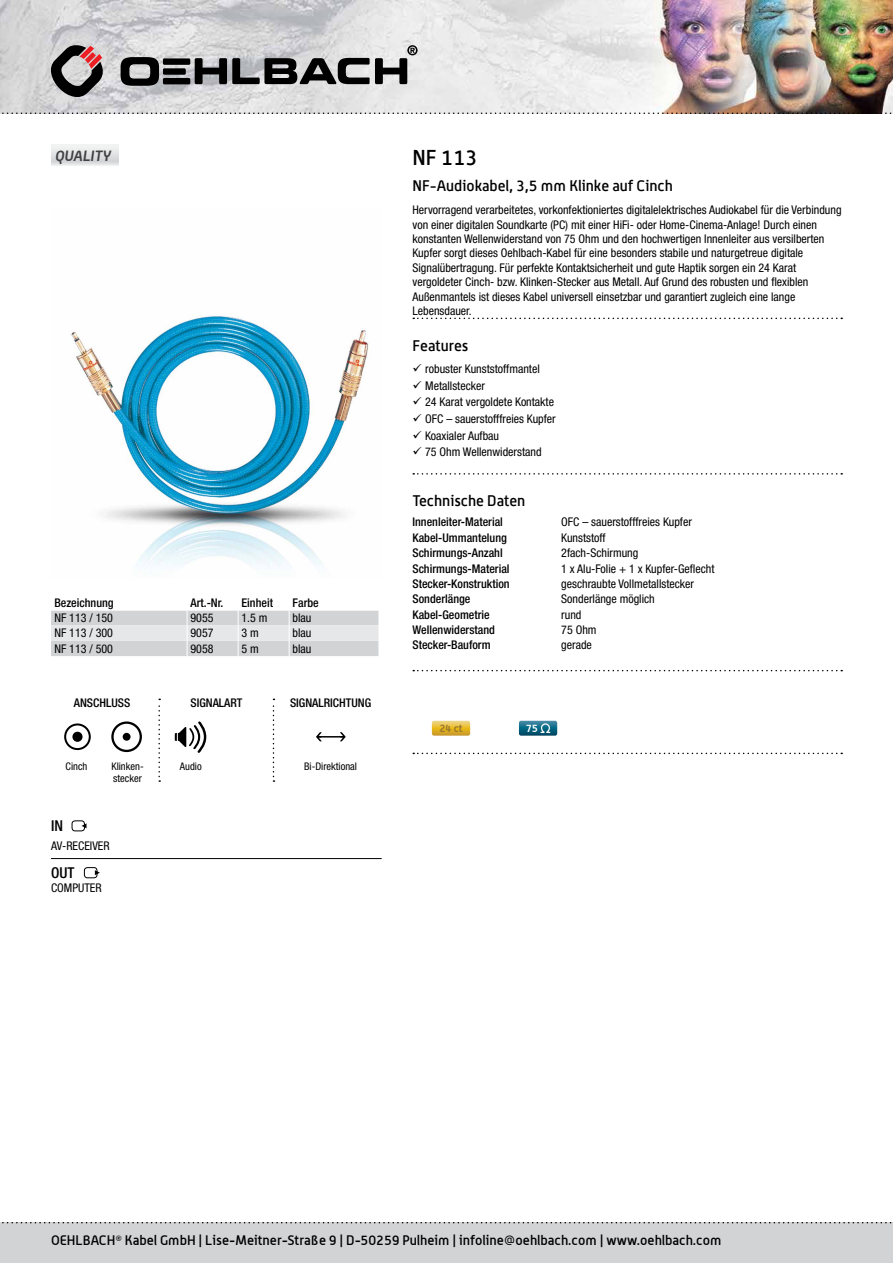
<style>
.page{position:relative;width:893px;height:1263px;background:#fff}
.page>*{position:absolute;margin:0;border:0;box-sizing:border-box;transform-origin:0 0}
.t1{font:21px "Alwyn Mediumoehlbach";color:#000}
.t2{font:15px "Alwyn Mediumoehlbach";color:#000}
.t3{font:500 condensed 15px "Helvetica Neue LT Pro";color:#000}
.t4{font:italic 700 14.55px "Alwyn";color:#414042}
.t5{font:500 13.5px "Alwyn";color:#000}
.t6{font:condensed 12px/14.4px "Helvetica Neue LT Pro";color:#000}
.t7{font:500 condensed 12px "Helvetica Neue LT Pro";color:#000}
.t8{font:condensed 10.5px/12.6px "Helvetica Neue LT Pro";color:#000}
.t9{font:700 10.5px "Alwyn";color:#987730}
.t10{font:700 10.5px "Alwyn";color:#fff}
</style>
<div class="page">
<div style="left:0;top:1222px;width:893px;height:41px;background:#d1d3d4"></div>
<svg style="left:2px;top:1222px;width:890px;height:1px"></svg>
<img style="left:71px;top:316px;width:298px;height:252px">
<svg style="left:432px;top:721px;width:38px;height:15px"></svg>
<svg style="left:519px;top:721px;width:38px;height:15px"></svg>
<svg style="left:413px;top:318px;width:429px;height:1px"></svg>
<svg style="left:413px;top:473px;width:429px;height:2px"></svg>
<svg style="left:413px;top:670px;width:429px;height:1px"></svg>
<svg style="left:413px;top:753px;width:429px;height:1px"></svg>
<svg style="left:158px;top:699px;width:2px;height:83px"></svg>
<svg style="left:273px;top:699px;width:1px;height:83px"></svg>
<div style="left:51px;top:145px;width:68px;height:20px;background:linear-gradient(to bottom,#f1f1f2,#d4d5d7)"></div>
<hr style="left:51px;top:858px;width:331px;height:1px;background:#000">
<div style="left:72px;top:820px;width:13px;height:11px;border:1px solid #000;border-radius:3px"></div>
<svg style="left:82px;top:823px;width:5px;height:5px"></svg>
<div style="left:84px;top:867px;width:13px;height:11px;border:1px solid #000;border-radius:3px"></div>
<svg style="left:95px;top:870px;width:5px;height:5px"></svg>
<svg style="left:316px;top:732px;width:30px;height:9px"></svg>
<div style="left:111px;top:721px;width:31px;height:31px;border:2px solid #000;border-radius:50%"></div>
<div style="left:123px;top:733px;width:8px;height:8px;background:#000;border-radius:50%"></div>
<svg style="left:175px;top:733px;width:2px;height:8px"></svg>
<hr style="left:184px;top:727px;width:2px;height:20px;background:#000">
<svg style="left:189px;top:721px;width:18px;height:32px"></svg>
<div style="left:64px;top:723px;width:27px;height:27px;border:2px solid #000;border-radius:50%"></div>
<div style="left:72px;top:732px;width:11px;height:10px;background:#000;border-radius:50%"></div>
<svg style="left:51px;top:610px;width:327px;height:46px;background:#d9dbdc"></svg>
<img style="left:0;top:0;width:893px;height:113px">
<svg style="left:0;top:113px;width:893px;height:1px"></svg>
<svg style="left:50px;top:44px;width:54px;height:54px;background:#86797a"></svg>
<svg style="left:121px;top:57px;width:38px;height:29px"></svg>
<div style="left:163px;top:78px;width:27px;height:6px;background:#000"></div>
<div style="left:163px;top:58px;width:27px;height:7px;background:#000"></div>
<div style="left:163px;top:68px;width:23px;height:7px;background:#000"></div>
<svg style="left:195px;top:45px;width:223px;height:39px;background:#8b8b8c"></svg>
<p class="t4" style="left:55px;top:147px;width:57px">QUALITY</p>
<p class="t7" style="left:54px;top:596px;width:61px">Bezeichnung</p>
<p class="t7" style="left:190px;top:596px;width:34px">Art.-Nr.</p>
<p class="t7" style="left:242px;top:596px;width:33px">Einheit</p>
<p class="t7" style="left:293px;top:596px;width:28px">Farbe</p>
<p class="t6" style="left:54px;top:610px;width:60px">NF 113 / 150</p>
<p class="t6" style="left:190px;top:610px;width:25px">9055</p>
<p class="t6" style="left:242px;top:610px;width:27px">1.5 m</p>
<p class="t6" style="left:293px;top:610px;width:20px">blau</p>
<p class="t6" style="left:54px;top:626px;width:60px">NF 113 / 300</p>
<p class="t6" style="left:190px;top:626px;width:25px">9057</p>
<p class="t6" style="left:242px;top:626px;width:19px">3 m</p>
<p class="t6" style="left:293px;top:626px;width:20px">blau</p>
<p class="t6" style="left:54px;top:641px;width:60px">NF 113 / 500</p>
<p class="t6" style="left:190px;top:641px;width:25px">9058</p>
<p class="t6" style="left:242px;top:641px;width:19px">5 m</p>
<p class="t6" style="left:293px;top:641px;width:20px">blau</p>
<p class="t7" style="left:74px;top:696px;width:58px">ANSCHLUSS</p>
<p class="t7" style="left:190px;top:696px;width:53px">SIGNALART</p>
<p class="t7" style="left:290px;top:696px;width:83px">SIGNALRICHTUNG</p>
<p class="t8" style="left:66px;top:759px;width:23px">Cinch</p>
<p class="t8" style="left:180px;top:759px;width:23px">Audio</p>
<p class="t8" style="left:304px;top:759px;width:54px">Bi-Direktional</p>
<p class="t8" style="left:111px;top:759px;width:34px">Klinken&shy;stecker</p>
<p class="t3" style="left:51px;top:817px;width:13px">IN</p>
<p class="t6" style="left:51px;top:838px;width:60px">AV-RECEIVER</p>
<p class="t3" style="left:51px;top:864px;width:25px">OUT</p>
<p class="t6" style="left:51px;top:881px;width:52px">COMPUTER</p>
<h1 class="t1" style="left:412px;top:145px;width:66px">NF 113</h1>
<p class="t2" style="left:412px;top:177px;width:262px">NF-Audiokabel, 3,5 mm Klinke auf Cinch</p>
<p class="t6" style="left:412px;top:203px;width:431px">Hervorragend verarbeitetes, vorkonfektioniertes digitalelektrisches Audiokabel für die Verbindung von einer digitalen Soundkarte (PC) mit einer HiFi- oder Home-Cinema-Anlage! Durch einen konstanten Wellenwiderstand von 75 Ohm und den hochwertigen Innenleiter aus versilberten Kupfer sorgt dieses Oehlbach-Kabel für eine besonders stabile und naturgetreue digitale Signalübertragung. Für perfekte Kontaktsicherheit und gute Haptik sorgen ein 24 Karat vergoldeter Cinch- bzw. Klinken-Stecker aus Metall. Auf Grund des robusten und flexiblen Außenmantels ist dieses Kabel universell einsetzbar und garantiert zugleich eine lange Lebensdauer.</p>
<p class="t2" style="left:412px;top:336px;width:58px">Features</p>
<p class="t6" style="left:412px;top:362px;width:129px">✓ robuster Kunststoffmantel</p>
<p class="t6" style="left:412px;top:378px;width:74px">✓ Metallstecker</p>
<p class="t6" style="left:412px;top:395px;width:143px">✓ 24 Karat vergoldete Kontakte</p>
<p class="t6" style="left:412px;top:411px;width:145px">✓ OFC – sauerstofffreies Kupfer</p>
<p class="t6" style="left:412px;top:428px;width:88px">✓ Koaxialer Aufbau</p>
<p class="t6" style="left:412px;top:444px;width:131px">✓ 75 Ohm Wellenwiderstand</p>
<p class="t2" style="left:412px;top:492px;width:114px">Technische Daten</p>
<p class="t7" style="left:412px;top:515px;width:92px">Innenleiter-Material</p>
<p class="t6" style="left:561px;top:515px;width:132px">OFC – sauerstofffreies Kupfer</p>
<p class="t7" style="left:412px;top:530px;width:96px">Kabel-Ummantelung</p>
<p class="t6" style="left:561px;top:530px;width:46px">Kunststoff</p>
<p class="t7" style="left:412px;top:546px;width:92px">Schirmungs-Anzahl</p>
<p class="t6" style="left:561px;top:546px;width:79px">2fach-Schirmung</p>
<p class="t7" style="left:412px;top:561px;width:99px">Schirmungs-Material</p>
<p class="t6" style="left:561px;top:561px;width:155px">1 x Alu-Folie + 1 x Kupfer-Geflecht</p>
<p class="t7" style="left:412px;top:577px;width:99px">Stecker-Konstruktion</p>
<p class="t6" style="left:561px;top:576px;width:134px">geschraubte Vollmetallstecker</p>
<p class="t7" style="left:412px;top:592px;width:59px">Sonderlänge</p>
<p class="t6" style="left:561px;top:592px;width:95px">Sonderlänge möglich</p>
<p class="t7" style="left:412px;top:607px;width:79px">Kabel-Geometrie</p>
<p class="t6" style="left:561px;top:607px;width:22px">rund</p>
<p class="t7" style="left:412px;top:623px;width:84px">Wellenwiderstand</p>
<p class="t6" style="left:561px;top:623px;width:37px">75 Ohm</p>
<p class="t7" style="left:412px;top:638px;width:80px">Stecker-Bauform</p>
<p class="t6" style="left:561px;top:638px;width:32px">gerade</p>
<p class="t9" style="left:439px;top:721px;width:25px">24 ct</p>
<p class="t10" style="left:526px;top:722px;width:14px">75</p>
<p class="t5" style="left:51px;top:1232px;width:672px">OEHLBACH<sup>®</sup> Kabel GmbH | Lise-Meitner-Straße 9 | D-50259 Pulheim | infoline@oehlbach.com | www.oehlbach.com</p>
</div>
